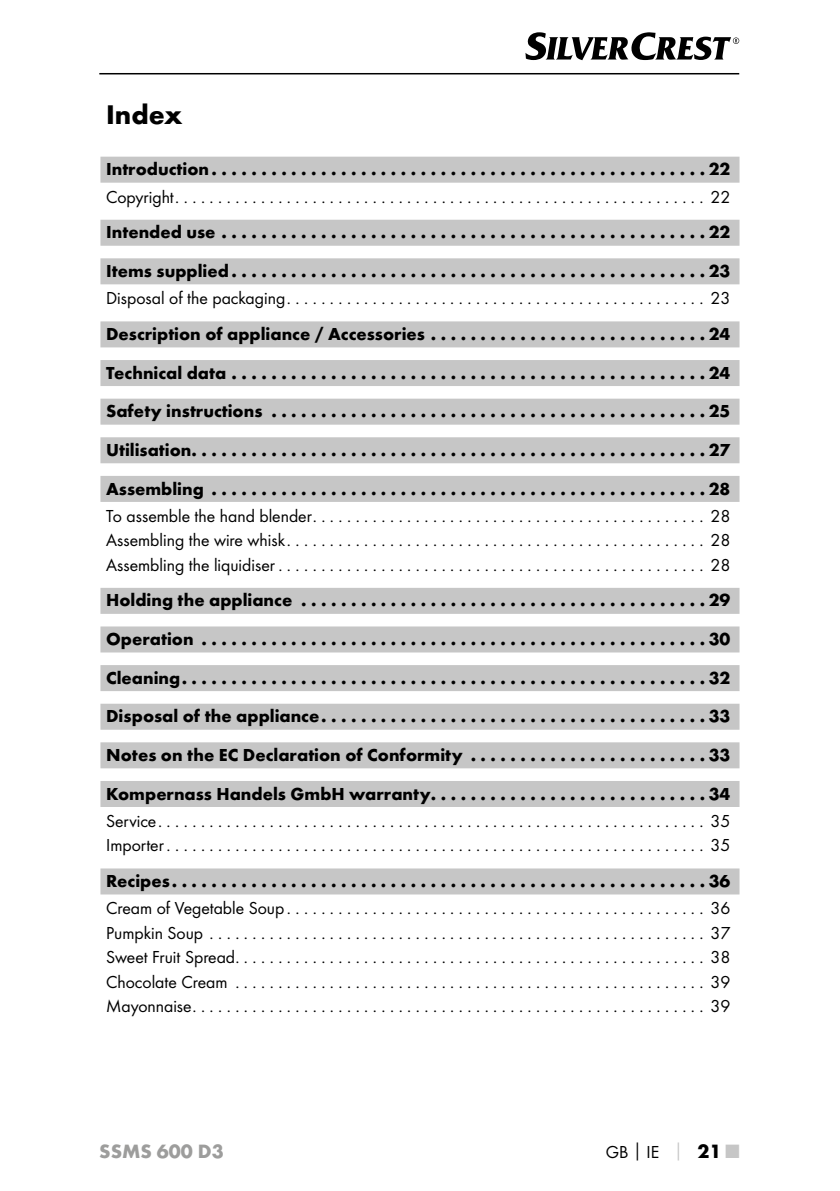
<style>
.page{position:relative;width:840px;height:1191px;background:#fff}
.page>*{position:absolute;margin:0;border:0;box-sizing:border-box;transform-origin:0 0}
.t1{font:700 28px "Futura";color:#000}
.t2{font:700 20px "Futura";color:#9d9d9c}
.t3{font:700 18px/38.6px "Futura";color:#000;text-align:justify}
.t4{font:18px/24.4px "Futura Boo";color:#000;text-align:justify}
.s1{font-family:"Futura";font-weight:700}
.s2{font-family:"Futura";font-weight:700;color:#c6c6c6}
.s3{font-family:"Futura";font-weight:700;font-size:20px}
.s4{font-family:"Futura";font-weight:700;font-size:20px;color:#c6c6c6}
</style>
<div class="page">
<hr style="left:99px;top:73px;width:639px;height:1px;background:#000">
<svg style="left:525px;top:32px;width:213px;height:28px"></svg>
<div style="left:100px;top:157px;width:639px;height:26px;background:#c6c6c6"></div>
<div style="left:100px;top:220px;width:639px;height:26px;background:#c6c6c6"></div>
<div style="left:100px;top:258px;width:639px;height:26px;background:#c6c6c6"></div>
<div style="left:100px;top:321px;width:639px;height:26px;background:#c6c6c6"></div>
<div style="left:100px;top:360px;width:639px;height:26px;background:#c6c6c6"></div>
<div style="left:100px;top:399px;width:639px;height:26px;background:#c6c6c6"></div>
<div style="left:100px;top:437px;width:639px;height:26px;background:#c6c6c6"></div>
<div style="left:100px;top:476px;width:639px;height:26px;background:#c6c6c6"></div>
<div style="left:100px;top:588px;width:639px;height:26px;background:#c6c6c6"></div>
<div style="left:100px;top:626px;width:639px;height:26px;background:#c6c6c6"></div>
<div style="left:100px;top:665px;width:639px;height:26px;background:#c6c6c6"></div>
<div style="left:100px;top:703px;width:639px;height:26px;background:#c6c6c6"></div>
<div style="left:100px;top:742px;width:639px;height:26px;background:#c6c6c6"></div>
<div style="left:100px;top:781px;width:639px;height:26px;background:#c6c6c6"></div>
<div style="left:100px;top:868px;width:639px;height:26px;background:#c6c6c6"></div>
<h1 class="t1" style="left:106px;top:97px;width:78px">Index</h1>
<p class="t3" style="left:106px;top:150px;width:625px">Introduction . . . . . . . . . . . . . . . . . . . . . . . . . . . . . . . . . . . . . . . . . . . . . . . . . 22</p>
<p class="t4" style="left:106px;top:184px;width:625px">Copyright . . . . . . . . . . . . . . . . . . . . . . . . . . . . . . . . . . . . . . . . . . . . . . . . . . . . . . . . . . . . . . 22</p>
<p class="t3" style="left:106px;top:213px;width:625px">Intended use . . . . . . . . . . . . . . . . . . . . . . . . . . . . . . . . . . . . . . . . . . . . . . . . 22<br>Items supplied . . . . . . . . . . . . . . . . . . . . . . . . . . . . . . . . . . . . . . . . . . . . . . . 23</p>
<p class="t4" style="left:106px;top:286px;width:625px">Disposal of the packaging . . . . . . . . . . . . . . . . . . . . . . . . . . . . . . . . . . . . . . . . . . . . . . . . . 23</p>
<p class="t3" style="left:106px;top:314px;width:625px">Description of appliance / Accessories . . . . . . . . . . . . . . . . . . . . . . . . . . . 24<br>Technical data . . . . . . . . . . . . . . . . . . . . . . . . . . . . . . . . . . . . . . . . . . . . . . . 24<br>Safety instructions . . . . . . . . . . . . . . . . . . . . . . . . . . . . . . . . . . . . . . . . . . . 25<br>Utilisation . . . . . . . . . . . . . . . . . . . . . . . . . . . . . . . . . . . . . . . . . . . . . . . . . . . 27<br>Assembling . . . . . . . . . . . . . . . . . . . . . . . . . . . . . . . . . . . . . . . . . . . . . . . . . 28</p>
<p class="t4" style="left:106px;top:503px;width:625px">To assemble the hand blender . . . . . . . . . . . . . . . . . . . . . . . . . . . . . . . . . . . . . . . . . . . . . . 28<br>Assembling the wire whisk . . . . . . . . . . . . . . . . . . . . . . . . . . . . . . . . . . . . . . . . . . . . . . . . . 28<br>Assembling the liquidiser . . . . . . . . . . . . . . . . . . . . . . . . . . . . . . . . . . . . . . . . . . . . . . . . . . 28</p>
<p class="t3" style="left:106px;top:581px;width:625px">Holding the appliance . . . . . . . . . . . . . . . . . . . . . . . . . . . . . . . . . . . . . . . . 29<br>Operation . . . . . . . . . . . . . . . . . . . . . . . . . . . . . . . . . . . . . . . . . . . . . . . . . . 30<br>Cleaning . . . . . . . . . . . . . . . . . . . . . . . . . . . . . . . . . . . . . . . . . . . . . . . . . . . . 32<br>Disposal of the appliance . . . . . . . . . . . . . . . . . . . . . . . . . . . . . . . . . . . . . . 33<br>Notes on the EC Declaration of Conformity . . . . . . . . . . . . . . . . . . . . . . . 33<br>Kompernass Handels GmbH warranty . . . . . . . . . . . . . . . . . . . . . . . . . . . 34</p>
<p class="t4" style="left:106px;top:808px;width:625px">Service . . . . . . . . . . . . . . . . . . . . . . . . . . . . . . . . . . . . . . . . . . . . . . . . . . . . . . . . . . . . . . . . 35<br>Importer . . . . . . . . . . . . . . . . . . . . . . . . . . . . . . . . . . . . . . . . . . . . . . . . . . . . . . . . . . . . . . . 35</p>
<p class="t3" style="left:106px;top:861px;width:625px">Recipes . . . . . . . . . . . . . . . . . . . . . . . . . . . . . . . . . . . . . . . . . . . . . . . . . . . . . 36</p>
<p class="t4" style="left:106px;top:896px;width:625px">Cream of Vegetable Soup . . . . . . . . . . . . . . . . . . . . . . . . . . . . . . . . . . . . . . . . . . . . . . . . . 36<br>Pumpkin Soup . . . . . . . . . . . . . . . . . . . . . . . . . . . . . . . . . . . . . . . . . . . . . . . . . . . . . . . . . . 37<br>Sweet Fruit Spread . . . . . . . . . . . . . . . . . . . . . . . . . . . . . . . . . . . . . . . . . . . . . . . . . . . . . . . 38<br>Chocolate Cream . . . . . . . . . . . . . . . . . . . . . . . . . . . . . . . . . . . . . . . . . . . . . . . . . . . . . . . 39<br>Mayonnaise . . . . . . . . . . . . . . . . . . . . . . . . . . . . . . . . . . . . . . . . . . . . . . . . . . . . . . . . . . . . 39</p>
<p class="t2" style="left:99px;top:1139px;width:126px">SSMS 600 D3</p>
<p class="t4" style="left:605px;top:1139px;width:135px">GB<span class="s1">│</span>IE <span class="s2">│</span> <span class="s3">21</span> <span class="s4">■</span></p>
</div>
